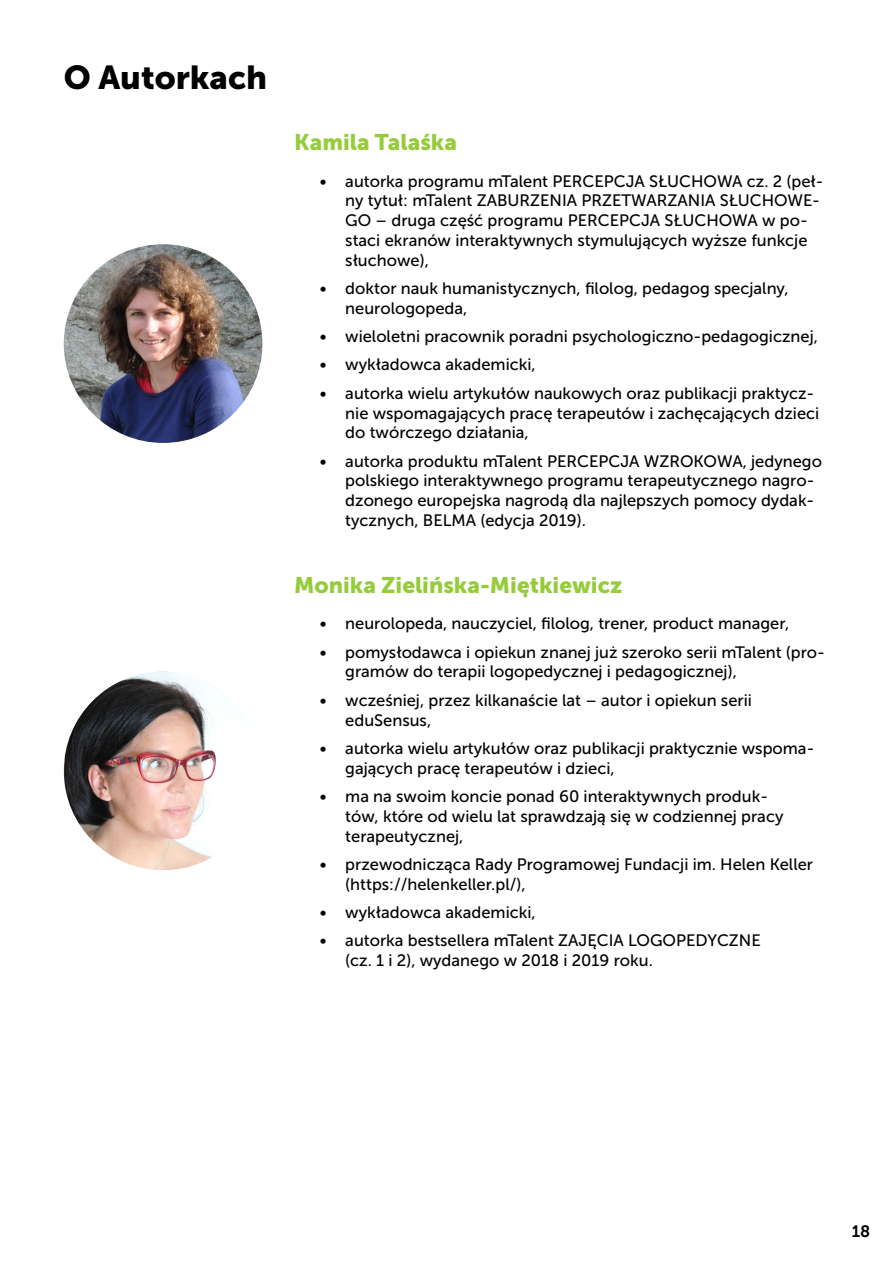
<style>
.page{position:relative;width:893px;height:1263px;background:#fff}
.page>*{position:absolute;margin:0;border:0;box-sizing:border-box;transform-origin:0 0}
.t1{font:33px "Museo Sans 900";color:#000}
.t2{font:22.5px "Museo Sans 900";color:#96cc3b}
.t3{font:16.5px/19.8px "Museo Sans 500";color:#000}
.t4{font:16.5px "Museo Sans 700";color:#000}
</style>
<div class="page">
<img style="left:64px;top:244px;width:198px;height:199px;border-radius:99px">
<img style="left:64px;top:671px;width:198px;height:199px;border-radius:99px">
<h1 class="t1" style="left:64px;top:58px;width:205px">O Autorkach</h1>
<h2 class="t2" style="left:294px;top:129px;width:164px">Kamila Talaśka</h2>
<p class="t3" style="left:345px;top:171px;width:480px;text-indent:-26px">• autorka programu mTalent PERCEPCJA SŁUCHOWA cz. 2 (peł&shy;ny tytuł: mTalent ZABURZENIA PRZETWARZANIA SŁUCHOWE-GO – druga część programu PERCEPCJA SŁUCHOWA w po&shy;staci ekranów interaktywnych stymulujących wyższe funkcje słuchowe),</p>
<p class="t3" style="left:345px;top:278px;width:445px;text-indent:-26px">• doktor nauk humanistycznych, filolog, pedagog specjalny, neurologopeda,</p>
<p class="t3" style="left:320px;top:327px;width:500px">• wieloletni pracownik poradni psychologiczno-pedagogicznej,</p>
<p class="t3" style="left:320px;top:355px;width:218px">• wykładowca akademicki,</p>
<p class="t3" style="left:345px;top:383px;width:476px;text-indent:-26px">• autorka wielu artykułów naukowych oraz publikacji praktycz&shy;nie wspomagających pracę terapeutów i zachęcających dzieci do twórczego działania,</p>
<p class="t3" style="left:345px;top:451px;width:478px;text-indent:-26px">• autorka produktu mTalent PERCEPCJA WZROKOWA, jedynego polskiego interaktywnego programu terapeutycznego nagro&shy;dzonego europejska nagrodą dla najlepszych pomocy dydak&shy;tycznych, BELMA (edycja 2019).</p>
<h2 class="t2" style="left:294px;top:572px;width:330px">Monika Zielińska-Miętkiewicz</h2>
<p class="t3" style="left:320px;top:614px;width:471px">• neurolopeda, nauczyciel, filolog, trener, product manager,</p>
<p class="t3" style="left:345px;top:642px;width:481px;text-indent:-26px">• pomysłodawca i opiekun znanej już szeroko serii mTalent (pro&shy;gramów do terapii logopedycznej i pedagogicznej),</p>
<p class="t3" style="left:345px;top:690px;width:408px;text-indent:-26px">• wcześniej, przez kilkanaście lat – autor i opiekun serii eduSensus,</p>
<p class="t3" style="left:345px;top:738px;width:471px;text-indent:-26px">• autorka wielu artykułów oraz publikacji praktycznie wspoma&shy;gających pracę terapeutów i dzieci,</p>
<p class="t3" style="left:345px;top:786px;width:440px;text-indent:-26px">• ma na swoim koncie ponad 60 interaktywnych produk&shy;tów, które od wielu lat sprawdzają się w codziennej pracy terapeutycznej,</p>
<p class="t3" style="left:345px;top:854px;width:469px;text-indent:-26px">• przewodnicząca Rady Programowej Fundacji im. Helen Keller (https://helenkeller.pl/),</p>
<p class="t3" style="left:320px;top:902px;width:218px">• wykładowca akademicki,</p>
<p class="t3" style="left:345px;top:931px;width:417px;text-indent:-26px">• autorka bestsellera mTalent ZAJĘCIA LOGOPEDYCZNE (cz. 1 i 2), wydanego w 2018 i 2019 roku.</p>
<p class="t4" style="left:852px;top:1222px;width:20px">18</p>
</div>
